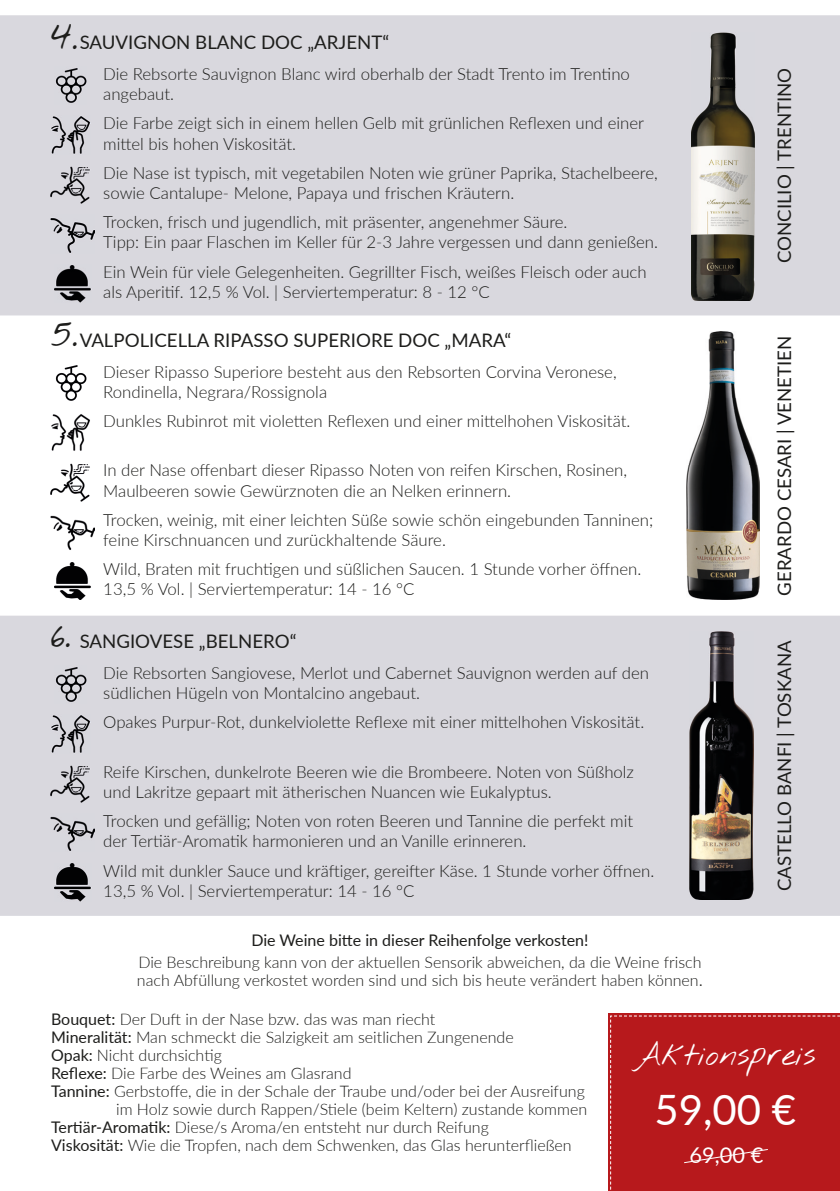
<style>
.page{position:relative;width:840px;height:1191px;background:#fff}
.page>*{position:absolute;margin:0;border:0;box-sizing:border-box;transform-origin:0 0}
.t1{font:41.8px "Lato";color:#fff}
.t2{font:32px "Nothing You Could Do";color:#fff}
.t3{font:21.8px "Lato";color:#fff}
.t4{font:18.6px "Lato";color:#1d1d1b}
.t5{font:300 16.8px/20.2px "Lato";color:#1d1d1b}
.t6{font:300 16px/18px "Lato";color:#1d1d1b}
.t7{font:16px "Lato";color:#1d1d1b}
.s1{font-family:"Nothing You Could Do";font-size:40.2px}
.s2{font-size:18px}
.s3{font-weight:400}
</style>
<div class="page">
<div style="left:0;top:615px;width:839px;height:301px;background:#d9d8de"></div>
<div style="left:0;top:15px;width:839px;height:300px;background:#d9d8de"></div>
<img style="left:686px;top:331px;width:72px;height:269px">
<img style="left:689px;top:631px;width:64px;height:269px">
<img style="left:55px;top:66px;width:32px;height:39px">
<img style="left:51px;top:116px;width:39px;height:38px">
<img style="left:51px;top:165px;width:39px;height:39px">
<img style="left:51px;top:215px;width:44px;height:38px">
<img style="left:55px;top:264px;width:37px;height:38px">
<img style="left:55px;top:365px;width:32px;height:36px">
<img style="left:51px;top:414px;width:39px;height:37px">
<img style="left:51px;top:463px;width:39px;height:38px">
<img style="left:51px;top:515px;width:44px;height:35px">
<img style="left:55px;top:562px;width:36px;height:38px">
<img style="left:55px;top:665px;width:32px;height:38px">
<img style="left:51px;top:715px;width:39px;height:38px">
<img style="left:51px;top:764px;width:39px;height:38px">
<img style="left:51px;top:813px;width:44px;height:39px">
<img style="left:55px;top:863px;width:37px;height:38px">
<img style="left:690px;top:33px;width:64px;height:268px">
<div style="left:609px;top:1015px;width:230px;height:176px;background:#b7191c"></div>
<p class="t4" style="left:51px;top:29px;width:339px"><span class="s1">4.</span>SAUVIGNON BLANC DOC „ARJENT“</p>
<p class="t5" style="left:103px;top:63px;width:528px">Die Rebsorte Sauvignon Blanc wird oberhalb der Stadt Trento im Trentino angebaut.</p>
<p class="t5" style="left:103px;top:113px;width:542px">Die Farbe zeigt sich in einem hellen Gelb mit grünlichen Reflexen und einer mittel bis hohen Viskosität.</p>
<p class="t5" style="left:103px;top:162px;width:555px">Die Nase ist typisch, mit vegetabilen Noten wie grüner Paprika, Stachelbeere, sowie Cantalupe- Melone, Papaya und frischen Kräutern.</p>
<p class="t5" style="left:103px;top:211px;width:556px">Trocken, frisch und jugendlich, mit präsenter, angenehmer Säure.<br>Tipp: Ein paar Flaschen im Keller für 2-3 Jahre vergessen und dann genießen.</p>
<p class="t5" style="left:103px;top:261px;width:544px">Ein Wein für viele Gelegenheiten. Gegrillter Fisch, weißes Fleisch oder auch als Aperitif. 12,5 % Vol. | Serviertemperatur: 8 - 12 °C</p>
<p class="t4" style="left:51px;top:326px;width:462px"><span class="s1">5.</span>VALPOLICELLA RIPASSO SUPERIORE DOC „MARA“</p>
<p class="t5" style="left:103px;top:361px;width:514px">Dieser Ripasso Superiore besteht aus den Rebsorten Corvina Veronese,<br>Rondinella, Negrara/Rossignola</p>
<p class="t5" style="left:103px;top:410px;width:528px">Dunkles Rubinrot mit violetten Reflexen und einer mittelhohen Viskosität.</p>
<p class="t5" style="left:103px;top:459px;width:525px">In der Nase offenbart dieser Ripasso Noten von reifen Kirschen, Rosinen,<br>Maulbeeren sowie Gewürznoten die an Nelken erinnern.</p>
<p class="t5" style="left:103px;top:509px;width:551px">Trocken, weinig, mit einer leichten Süße sowie schön eingebunden Tanninen; feine Kirschnuancen und zurückhaltende Säure.</p>
<p class="t5" style="left:103px;top:558px;width:539px">Wild, Braten mit fruchtigen und süßlichen Saucen. 1 Stunde vorher öffnen.<br>13,5 % Vol. | Serviertemperatur: 14 - 16 °C</p>
<p class="t4" style="left:51px;top:628px;width:247px"><span class="s1">6.</span> SANGIOVESE „BELNERO“</p>
<p class="t5" style="left:103px;top:662px;width:547px">Die Rebsorten Sangiovese, Merlot und Cabernet Sauvignon werden auf den südlichen Hügeln von Montalcino angebaut.</p>
<p class="t5" style="left:103px;top:711px;width:542px">Opakes Purpur-Rot, dunkelviolette Reflexe mit einer mittelhohen Viskosität.</p>
<p class="t5" style="left:103px;top:761px;width:532px">Reife Kirschen, dunkelrote Beeren wie die Brombeere. Noten von Süßholz und Lakritze gepaart mit ätherischen Nuancen wie Eukalyptus.</p>
<p class="t5" style="left:103px;top:810px;width:531px">Trocken und gefällig; Noten von roten Beeren und Tannine die perfekt mit der Tertiär-Aromatik harmonieren und an Vanille erinneren.</p>
<p class="t5" style="left:103px;top:859px;width:552px">Wild mit dunkler Sauce und kräftiger, gereifter Käse. 1 Stunde vorher öffnen.<br>13,5 % Vol. | Serviertemperatur: 14 - 16 °C</p>
<p class="t7" style="left:251px;top:928px;width:338px">Die Weine bitte in dieser Reihenfolge verkosten!</p>
<p class="t6" style="left:137px;top:952px;width:567px">Die Beschreibung kann von der aktuellen Sensorik abweichen, da die Weine frisch nach Abfüllung verkostet worden sind und sich bis heute verändert haben können<span class="s2">.</span></p>
<p class="t4" style="left:770px;top:263px;width:197px;rotate:-90deg">CONCILIO | TRENTINO</p>
<p class="t4" style="left:770px;top:595px;width:261px;rotate:-90deg">GERARDO CESARI | VENETIEN</p>
<p class="t4" style="left:770px;top:891px;width:252px;rotate:-90deg">CASTELLO BANFI | TOSKANA</p>
<p class="t6" style="left:51px;top:1009px;width:385px"><span class="s3">Bouquet:</span> Der Duft in der Nase bzw. das was man riecht</p>
<p class="t6" style="left:51px;top:1027px;width:464px"><span class="s3">Mineralität:</span> Man schmeckt die Salzigkeit am seitlichen Zungenende</p>
<p class="t6" style="left:51px;top:1045px;width:172px"><span class="s3">Opak:</span> Nicht durchsichtig</p>
<p class="t6" style="left:51px;top:1063px;width:302px"><span class="s3">Reflexe:</span> Die Farbe des Weines am Glasrand</p>
<p class="t6" style="left:51px;top:1081px;width:535px"><span class="s3">Tannine:</span> Gerbstoffe, die in der Schale der Traube und/oder bei der Ausreifung</p>
<p class="t6" style="left:116px;top:1099px;width:472px">im Holz sowie durch Rappen/Stiele (beim Keltern) zustande kommen</p>
<p class="t6" style="left:51px;top:1117px;width:439px"><span class="s3">Tertiär-Aromatik:</span> Diese/s Aroma/en entsteht nur durch Reifung</p>
<p class="t6" style="left:51px;top:1135px;width:522px"><span class="s3">Viskosität:</span> Wie die Tropfen, nach dem Schwenken, das Glas herunterfließen</p>
<h2 class="t2" style="left:634px;top:1034px;width:182px">Aktionspreis</h2>
<h1 class="t1" style="left:654px;top:1079px;width:143px">59,00 €</h1>
<p class="t3" style="left:689px;top:1139px;width:75px">69,00 €</p>
</div>
